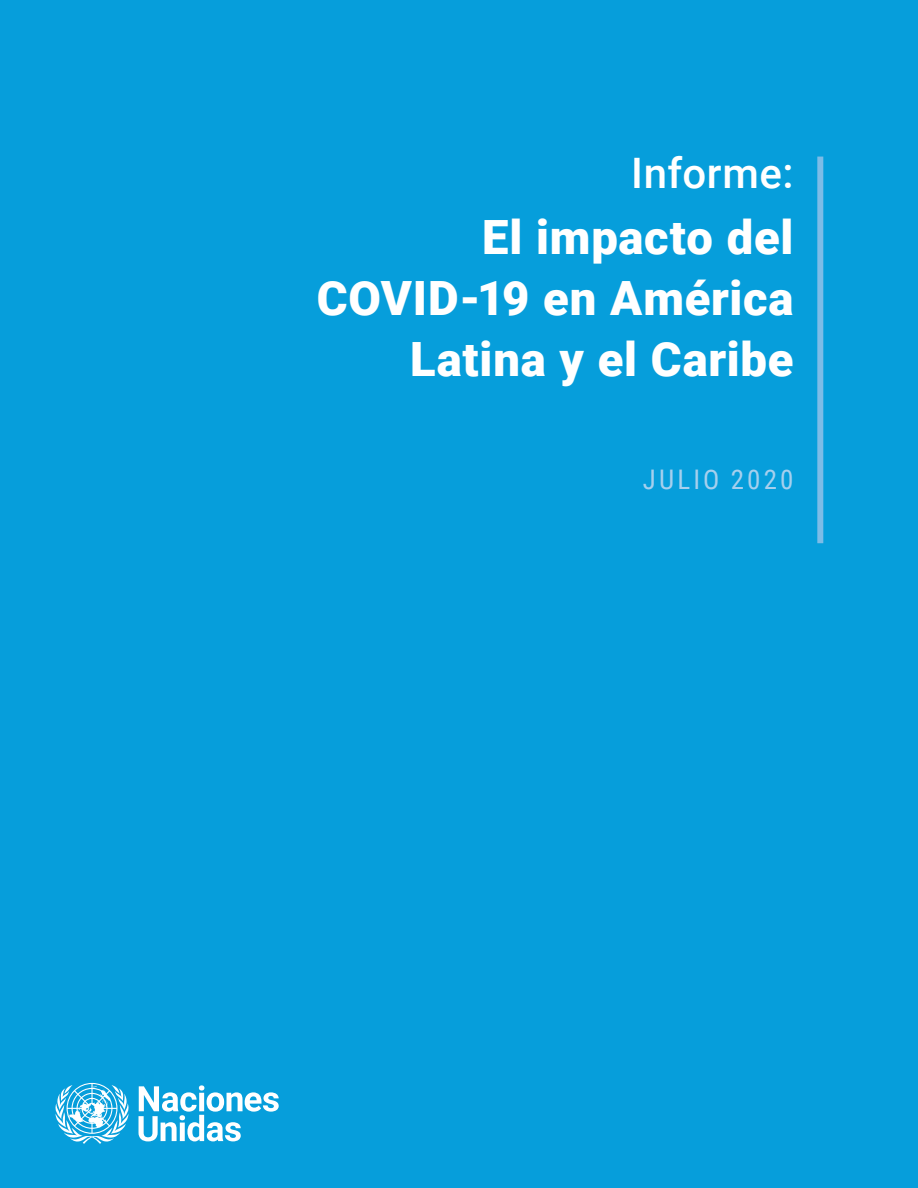
<style>
.page{position:relative;width:918px;height:1188px;background:#069edb}
.page>*{position:absolute;margin:0;border:0;box-sizing:border-box;transform-origin:0 0}
.Cover1_large_version{font:900 47.25px/60.8px "Roboto";letter-spacing:.015em;color:#fff;text-align:right}
.Cover1_large_version-2{font:500 42px "Roboto";letter-spacing:.015em;color:#fff}
.Cover1_and_Cover2_da{font:27px "Roboto Condensed";letter-spacing:.12em;color:#a6d0ee}
</style>
<div class="page">
<div style="left:817px;top:157px;width:6px;height:386px;background:#7cbce7"></div>
<svg style="left:56px;top:1083px;width:223px;height:61px"></svg>
<p class="Cover1_large_version-2" style="left:631px;top:144px;width:164px">Informe:</p>
<p class="Cover1_large_version" style="left:317px;top:205px;width:478px">El impacto del<br>COVID-19 en América<br>Latina y el Caribe</p>
<p class="Cover1_and_Cover2_da" style="left:643px;top:461px;width:152px">JULIO 2020</p>
</div>
